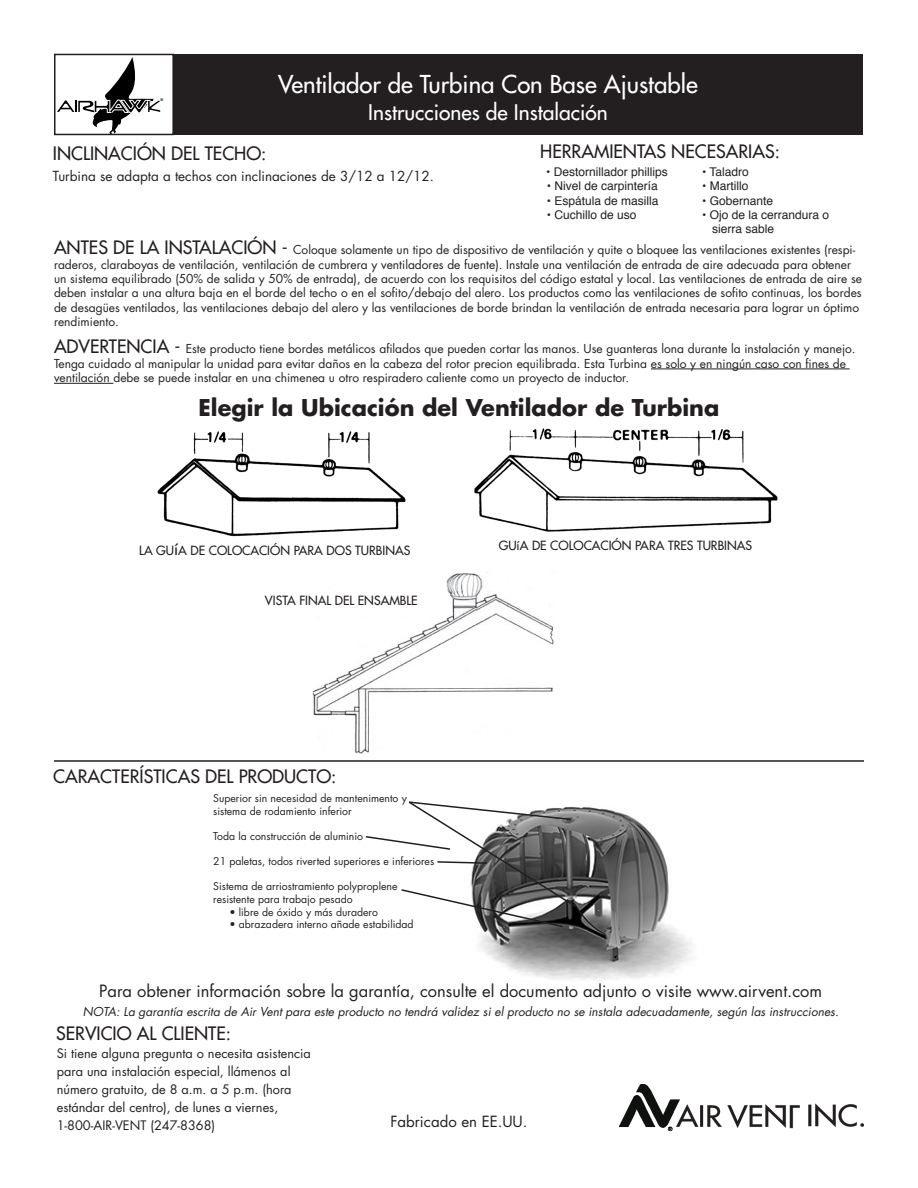
<style>
.page{position:relative;width:918px;height:1188px;background:#fff}
.page>*{position:absolute;margin:0;border:0;box-sizing:border-box;transform-origin:0 0}
.t1{font:500 24px "Futura Std";color:#fff}
.t2{font:700 22.5px "Futura Std";color:#231f20}
.t3{font:500 21px "Futura Std";color:#fff}
.t4{font:500 18px "Futura Std";color:#231f20}
.t5{font:16.5px "Futura Std";color:#231f20}
.t6{font:15px "Futura Std";color:#231f20}
.t7{font:13.5px "Futura Std";color:#231f20}
.t8{font:12.75px "Futura Std";color:#231f20}
.t9{font:500 12.3px "Futura Std";color:#231f20}
.t10{font:12px/14.4px "Futura Std";color:#231f20}
.t11{font:12px "Helvetica";color:#231f20}
.t12{font:italic 12px "Futura Std";color:#231f20}
.t13{font:10.5px/12.6px "Futura Std";color:#231f20}
.t14{font:700 3.9px "Helvetica";color:#000}
.s1{font-weight:500;font-size:18px}
.s2{font-size:16.05px}
</style>
<div class="page">
<img style="left:157px;top:431px;width:249px;height:106px">
<img style="left:474px;top:428px;width:304px;height:104px">
<img style="left:312px;top:572px;width:242px;height:181px">
<svg style="left:57px;top:57px;width:104px;height:75px"></svg>
<div style="left:173px;top:54px;width:689px;height:81px;background:#231f20"></div>
<img style="left:619px;top:1084px;width:245px;height:47px">
<img style="left:479px;top:807px;width:213px;height:173px">
<hr style="left:54px;top:760px;width:810px;height:2px;background:#231f20">
<svg style="left:365px;top:801px;width:213px;height:127px"></svg>
<hr style="left:651px;top:369px;width:199px;height:1px;background:#231f20">
<hr style="left:54px;top:383px;width:59px;height:1px;background:#231f20">
<div style="left:54px;top:54px;width:120px;height:81px;border:2px solid #231f20"></div>
<p class="t14" style="left:161px;top:96px;width:4px">®</p>
<p class="t1" style="left:278px;top:70px;width:421px">Ventilador de Turbina Con Base Ajustable</p>
<p class="t3" style="left:368px;top:100px;width:241px">Instrucciones de Instalación</p>
<p class="t4" style="left:53px;top:142px;width:215px">INCLINACIÓN DEL TECHO:</p>
<p class="t4" style="left:540px;top:140px;width:241px">HERRAMIENTAS NECESARIAS:</p>
<p class="t7" style="left:53px;top:167px;width:383px">Turbina se adapta a techos con inclinaciones de 3/12 a 12/12.</p>
<p class="t11" style="left:546px;top:162px;width:123px">• Destornillador phillips</p>
<p class="t11" style="left:702px;top:162px;width:48px">• Taladro</p>
<p class="t11" style="left:547px;top:177px;width:112px">• Nivel de carpintería</p>
<p class="t11" style="left:702px;top:177px;width:48px">• Martillo</p>
<p class="t11" style="left:547px;top:191px;width:113px">• Espátula de masilla</p>
<p class="t11" style="left:702px;top:191px;width:72px">• Gobernante</p>
<p class="t11" style="left:547px;top:206px;width:91px">• Cuchillo de uso</p>
<p class="t11" style="left:702px;top:206px;width:128px">• Ojo de la cerrandura o</p>
<p class="t11" style="left:712px;top:220px;width:64px">sierra sable</p>
<p class="t10" style="left:54px;top:243px;width:810px"><span class="s1">ANTES DE LA INSTALACIÓN -</span> Coloque solamente un tipo de dispositivo de ventilación y quite o bloquee las ventilaciones existentes (respi&shy;raderos, claraboyas de ventilación, ventilación de cumbrera y ventiladores de fuente). Instale una ventilación de entrada de aire adecuada para obtener un sistema equilibrado (50% de salida y 50% de entrada), de acuerdo con los requisitos del código estatal y local. Las ventilaciones de entrada de aire se deben instalar a una altura baja en el borde del techo o en el sofito/debajo del alero. Los productos como las ventilaciones de sofito continuas, los bordes de desagües ventilados, las ventilaciones debajo del alero y las ventilaciones de borde brindan la ventilación de entrada necesaria para lograr un óptimo rendimiento.</p>
<p class="t10" style="left:54px;top:342px;width:803px"><span class="s1">ADVERTENCIA -</span> Este producto tiene bordes metálicos afilados que pueden cortar las manos. Use guanteras lona durante la instalación y manejo.<br>Tenga cuidado al manipular la unidad para evitar daños en la cabeza del rotor precion equilibrada. Esta Turbina es solo y en ningún caso con fines de ventilación debe se puede instalar en una chimenea u otro respiradero caliente como un proyecto de inductor.</p>
<p class="t2" style="left:199px;top:393px;width:522px">Elegir la Ubicación del Ventilador de Turbina</p>
<p class="t9" style="left:139px;top:543px;width:273px">LA GU<span class="s2">í</span>A DE COLOCACIÓN PARA DOS TURBINAS</p>
<p class="t9" style="left:499px;top:538px;width:255px">GUíA DE COLOCACIÓN PARA TRES TURBINAS</p>
<p class="t9" style="left:265px;top:593px;width:154px">VISTA FINAL DEL ENSAMBLE</p>
<p class="t4" style="left:53px;top:765px;width:285px">CARACTERÍSTICAS DEL PRODUCTO:</p>
<p class="t13" style="left:213px;top:792px;width:195px">Superior sin necesidad de mantenimento y sistema de rodamiento inferior</p>
<p class="t13" style="left:213px;top:830px;width:151px">Toda la construcción de aluminio</p>
<p class="t13" style="left:213px;top:855px;width:222px">21 paletas, todos riverted superiores e inferiores</p>
<p class="t13" style="left:213px;top:880px;width:186px">Sistema de arriostramiento polyproplene</p>
<p class="t13" style="left:213px;top:893px;width:141px">resistente para trabajo pesado</p>
<p class="t13" style="left:229px;top:906px;width:150px">• libre de óxido y más duradero</p>
<p class="t13" style="left:229px;top:918px;width:186px">• abrazadera interno añade estabilidad</p>
<p class="t5" style="left:99px;top:980px;width:724px">Para obtener información sobre la garantía, consulte el documento adjunto o visite www.airvent.com</p>
<p class="t12" style="left:83px;top:1004px;width:758px">NOTA: La garantía escrita de Air Vent para este producto no tendrá validez si el producto no se instala adecuadamente, según las instrucciones.</p>
<p class="t4" style="left:56px;top:1022px;width:176px">SERVICIO AL CLIENTE:</p>
<p class="t8" style="left:57px;top:1045px;width:256px">Si tiene alguna pregunta o necesita asistencia</p>
<p class="t8" style="left:57px;top:1063px;width:235px">para una instalación especial, llámenos al</p>
<p class="t8" style="left:57px;top:1081px;width:236px">número gratuito, de 8 a.m. a 5 p.m. (hora</p>
<p class="t8" style="left:57px;top:1099px;width:223px">estándar del centro), de lunes a viernes,</p>
<p class="t8" style="left:57px;top:1117px;width:160px">1-800-AIR-VENT (247-8368)</p>
<p class="t6" style="left:390px;top:1112px;width:139px">Fabricado en EE.UU.</p>
</div>
